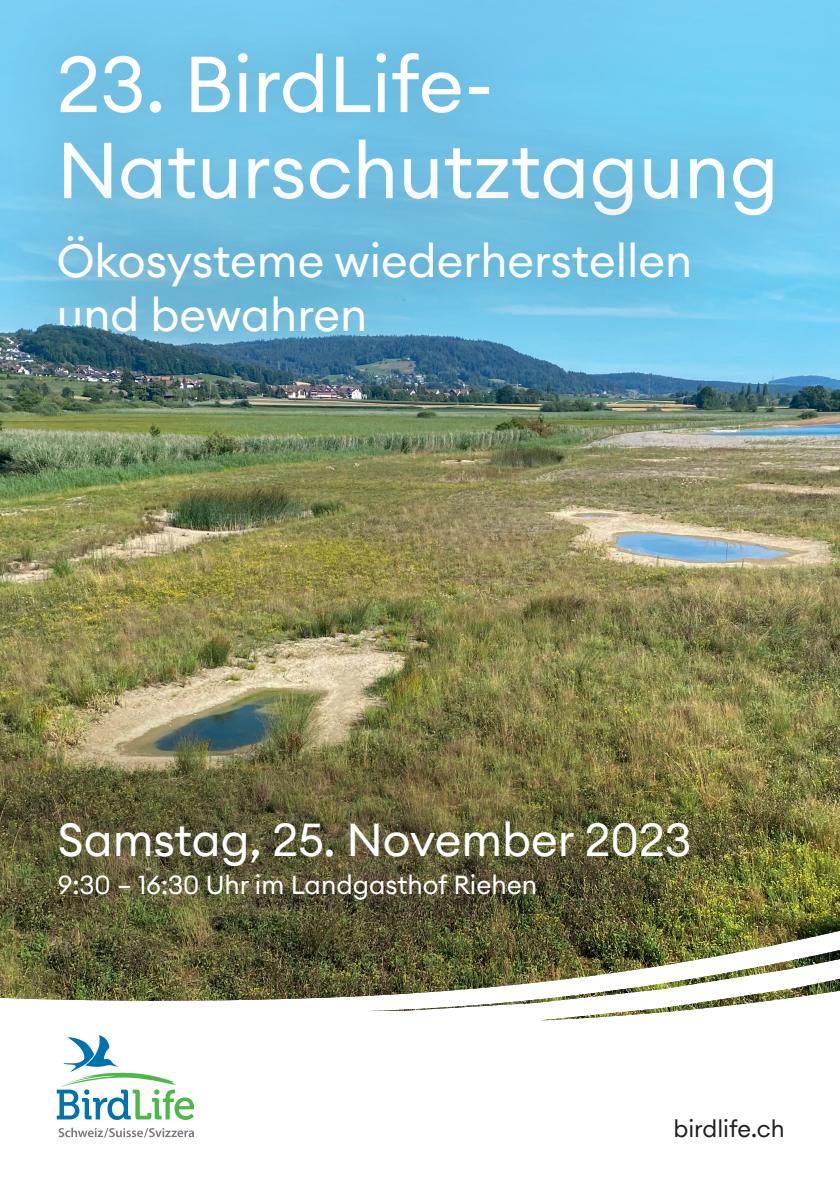
<style>
.page{position:relative;width:840px;height:1191px;background:#fff}
.page>*{position:absolute;margin:0;border:0;box-sizing:border-box;transform-origin:0 0}
.Tite_H1_39pt_weiss{font:78px "Euclid Circular A";color:#fff}
.Titel_H2_23pt_weiss{font:46px/54px "Euclid Circular A";color:#fff}
.Titel_H3_13pt_weiss{font:26px "Euclid Circular A";color:#fff}
.t1{font:23.6px "Euclid Circular A";color:#231f20}
</style>
<div class="page">
<svg style="left:57px;top:1035px;width:137px;height:85px"></svg>
<svg style="left:58px;top:1127px;width:136px;height:10px"></svg>
<img style="left:0;top:0;width:839px;height:1020px">
<div style="left:2px;top:0;width:831px;height:275px;background:#72c8ee"></div>
<img style="left:0;top:159px;width:766px;height:259px">
<img style="left:0;top:737px;width:769px;height:245px">
<p class="Tite_H1_39pt_weiss" style="left:57px;top:34px;width:438px">23. BirdLife-</p>
<p class="Tite_H1_39pt_weiss" style="left:57px;top:120px;width:723px">Naturschutztagung</p>
<p class="Titel_H2_23pt_weiss" style="left:57px;top:233px;width:636px">Ökosysteme wiederherstellen und bewahren</p>
<p class="Titel_H2_23pt_weiss" style="left:58px;top:812px;width:634px">Samstag, 25. November 2023</p>
<p class="Titel_H3_13pt_weiss" style="left:58px;top:868px;width:480px">9:30 – 16:30 Uhr im Landgasthof Riehen</p>
<p class="t1" style="left:673px;top:1113px;width:113px">birdlife.ch</p>
</div>
